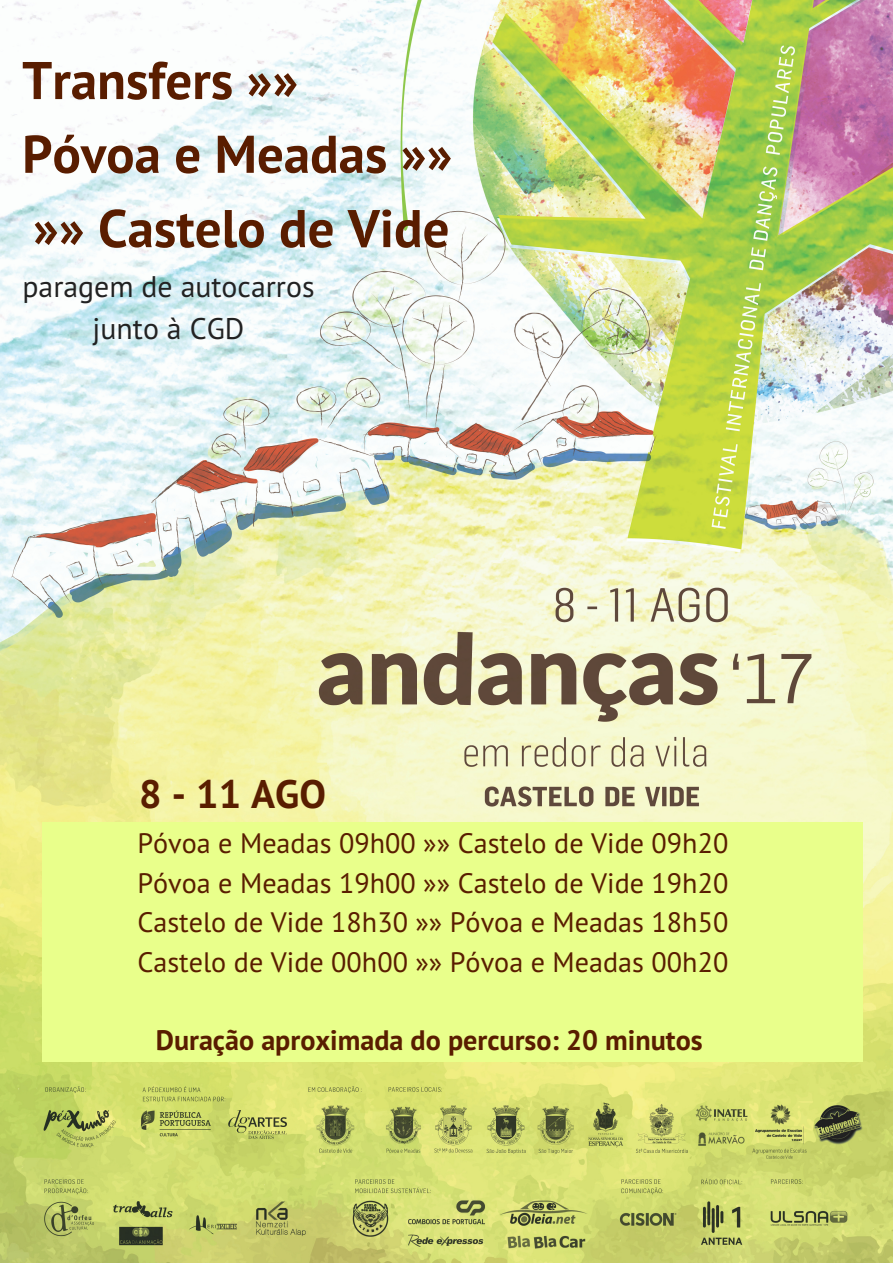
<style>
.page{position:relative;width:893px;height:1263px;background:#fff}
.page>*{position:absolute;margin:0;border:0;box-sizing:border-box;transform-origin:0 0}
.t1{font:700 52.95px/74px "PT Sans";color:#591d00}
.t2{font:700 39.75px "PT Sans";color:#591d00}
.t3{font:29.78px/41.6px "PT Sans";color:#222;text-align:center}
.t4{font:28.12px/39.4px "PT Sans";color:#591d00;text-align:justify}
.t5{font:700 28.12px "PT Sans";color:#591d00}
</style>
<div class="page">
<img style="left:0;top:0;width:893px;height:1263px">
<div style="left:42px;top:822px;width:821px;height:240px;background:#e9ff8b"></div>
<h1 class="t1" style="left:22px;top:42px;width:432px">Transfers »»<br>Póvoa e Meadas »» »» Castelo de Vide</h1>
<p class="t3" style="left:23px;top:265px;width:294px">paragem de autocarros junto à CGD</p>
<h2 class="t2" style="left:139px;top:767px;width:188px">8 - 11 AGO</h2>
<p class="t4" style="left:137px;top:823px;width:592px">Póvoa e Meadas 09h00 »» Castelo de Vide 09h20<br>Póvoa e Meadas 19h00 »» Castelo de Vide 19h20<br>Castelo de Vide 18h30 »» Póvoa e Meadas 18h50<br>Castelo de Vide 00h00 »» Póvoa e Meadas 00h20</p>
<p class="t5" style="left:156px;top:1022px;width:548px">Duração aproximada do percurso: 20 minutos</p>
</div>
